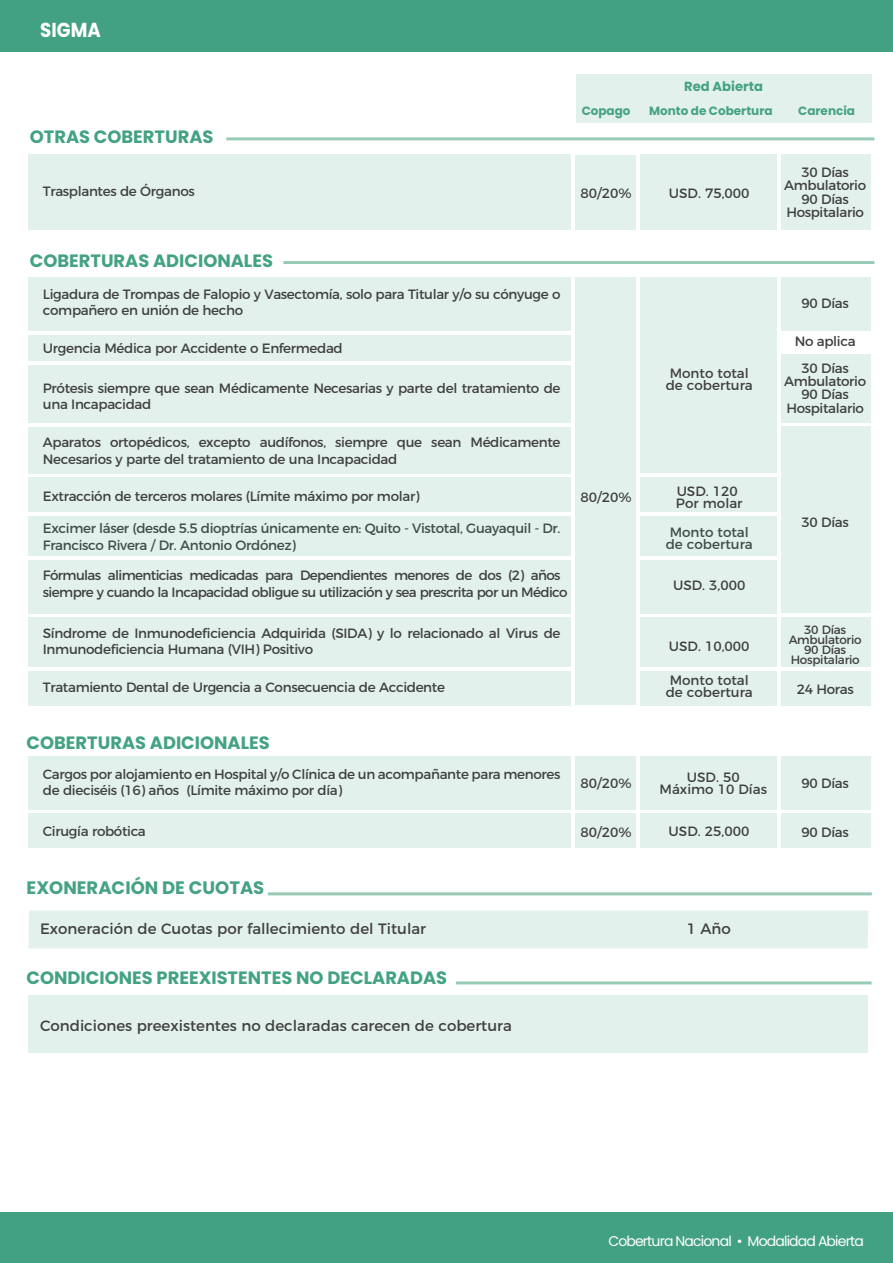
<style>
.page{position:relative;width:893px;height:1263px;background:#fff}
.page>*{position:absolute;margin:0;border:0;box-sizing:border-box;transform-origin:0 0}
.t1{font:700 20.25px "Poppins";color:#fff;scale:.9 1}
.t2{font:700 18px "Poppins";color:#45a283}
.t3{font:700 17.85px "Poppins";color:#44a284}
.t4{font:15px "Montserrat";color:#404041}
.t5{font:15px "Montserrat";color:#414141}
.t6{font:13.95px "Poppins";letter-spacing:-.06em;color:#fff}
.t7{font:13.5px/13.2px "Montserrat";letter-spacing:-.025em;color:#404041}
.t8{font:13.5px/16.2px "Montserrat";letter-spacing:-.045em;color:#404041}
.t9{font:13.5px/12px "Montserrat";color:#404041}
.t10{font:700 13.2px "Poppins";color:#45a284}
.t11{font:12px/10.2px "Montserrat";letter-spacing:-.025em;color:#404041;text-align:center}
.t12{font:700 12px "Poppins";color:#45a284}
</style>
<div class="page">
<div style="left:28px;top:910px;width:840px;height:38px;background:#e3f1ec"></div>
<div style="left:576px;top:74px;width:295px;height:49px;background:#e3f1ec"></div>
<div style="left:640px;top:756px;width:137px;height:53px;background:#e3f1ec"></div>
<div style="left:782px;top:756px;width:89px;height:53px;background:#e3f1ec"></div>
<div style="left:576px;top:756px;width:60px;height:53px;background:#e3f1ec"></div>
<div style="left:28px;top:756px;width:543px;height:53px;background:#e3f1ec"></div>
<hr style="left:268px;top:892px;width:604px;height:3px;background:#7ebda2">
<hr style="left:456px;top:981px;width:415px;height:3px;background:#7fbea3">
<div style="left:28px;top:995px;width:840px;height:58px;background:#e3f1ec"></div>
<div style="left:640px;top:814px;width:137px;height:34px;background:#e3f1ec"></div>
<div style="left:782px;top:814px;width:89px;height:34px;background:#e3f1ec"></div>
<div style="left:576px;top:814px;width:60px;height:34px;background:#e3f1ec"></div>
<div style="left:28px;top:814px;width:543px;height:34px;background:#e3f1ec"></div>
<div style="left:640px;top:671px;width:137px;height:34px;background:#e3f1ec"></div>
<div style="left:640px;top:155px;width:137px;height:75px;background:#e3f1ec"></div>
<div style="left:576px;top:155px;width:60px;height:75px;background:#e3f1ec"></div>
<div style="left:576px;top:277px;width:60px;height:428px;background:#e3f1ec"></div>
<div style="left:781px;top:277px;width:90px;height:54px;background:#e3f1ec"></div>
<div style="left:28px;top:277px;width:543px;height:54px;background:#e3f1ec"></div>
<div style="left:28px;top:335px;width:543px;height:26px;background:#e3f1ec"></div>
<div style="left:781px;top:155px;width:90px;height:75px;background:#e3f1ec"></div>
<div style="left:28px;top:155px;width:543px;height:75px;background:#e3f1ec"></div>
<hr style="left:283px;top:261px;width:591px;height:3px;background:#7fbea3">
<div style="left:640px;top:560px;width:137px;height:53px;background:#e3f1ec"></div>
<div style="left:782px;top:427px;width:89px;height:186px;background:#e3f1ec"></div>
<div style="left:28px;top:560px;width:543px;height:53px;background:#e3f1ec"></div>
<div style="left:28px;top:617px;width:543px;height:50px;background:#e3f1ec"></div>
<div style="left:640px;top:617px;width:137px;height:50px;background:#e3f1ec"></div>
<div style="left:782px;top:617px;width:89px;height:50px;background:#e3f1ec"></div>
<div style="left:640px;top:277px;width:137px;height:196px;background:#e3f1ec"></div>
<div style="left:781px;top:354px;width:90px;height:68px;background:#e3f1ec"></div>
<div style="left:28px;top:365px;width:543px;height:57px;background:#e3f1ec"></div>
<div style="left:28px;top:427px;width:543px;height:46px;background:#e3f1ec"></div>
<hr style="left:226px;top:137px;width:648px;height:3px;background:#7fbea3">
<div style="left:640px;top:478px;width:137px;height:34px;background:#e3f1ec"></div>
<div style="left:28px;top:478px;width:543px;height:34px;background:#e3f1ec"></div>
<div style="left:28px;top:516px;width:543px;height:40px;background:#e3f1ec"></div>
<div style="left:640px;top:516px;width:137px;height:40px;background:#e3f1ec"></div>
<div style="left:782px;top:671px;width:89px;height:34px;background:#e3f1ec"></div>
<div style="left:28px;top:671px;width:543px;height:34px;background:#e3f1ec"></div>
<div style="left:0;top:0;width:893px;height:51px;background:#43a183"></div>
<div style="left:0;top:1213px;width:893px;height:50px;background:#43a183"></div>
<h1 class="t1" style="left:40px;top:18px;width:69px">SIGMA</h1>
<h3 class="t3" style="left:30px;top:126px;width:185px">OTRAS COBERTURAS</h3>
<p class="t10" style="left:684px;top:79px;width:80px">Red Abierta</p>
<p class="t12" style="left:582px;top:104px;width:50px">Copago</p>
<p class="t12" style="left:649px;top:104px;width:125px">Monto de Cobertura</p>
<p class="t12" style="left:798px;top:104px;width:58px">Carencia</p>
<p class="t7" style="left:43px;top:184px;width:153px">Trasplantes de Órganos</p>
<p class="t7" style="left:581px;top:186px;width:52px">80/20%</p>
<p class="t7" style="left:669px;top:186px;width:82px">USD. 75,000</p>
<h3 class="t3" style="left:30px;top:250px;width:245px">COBERTURAS ADICIONALES</h3>
<p class="t7" style="left:43px;top:285px;width:519px;line-height:16.2px">Ligadura de Trompas de Falopio y Vasectomía, solo para Titular y/o su cónyuge o compañero en unión de hecho</p>
<p class="t7" style="left:43px;top:341px;width:301px">Urgencia Médica por Accidente o Enfermedad</p>
<p class="t9" style="left:670px;top:366px;width:81px">Monto total</p>
<p class="t7" style="left:43px;top:381px;width:519px">Prótesis siempre que sean Médicamente Necesarias y parte del tratamiento de</p>
<p class="t9" style="left:666px;top:378px;width:89px">de cobertura</p>
<p class="t7" style="left:43px;top:397px;width:110px">una Incapacidad</p>
<p class="t7" style="left:43px;top:433px;width:519px;line-height:16.2px">Aparatos ortopédicos, excepto audífonos, siempre que sean Médicamente<br>Necesarios y parte del tratamiento de una Incapacidad</p>
<p class="t7" style="left:43px;top:488px;width:378px">Extracción de terceros molares (Límite máximo por molar)</p>
<p class="t7" style="left:581px;top:490px;width:52px">80/20%</p>
<p class="t7" style="left:43px;top:519px;width:519px;line-height:16.2px">Excimer láser (desde 5.5 dioptrías únicamente en: Quito - Vistotal, Guayaquil - Dr.<br>Francisco Rivera / Dr. Antonio Ordónez)</p>
<p class="t8" style="left:43px;top:566px;width:526px">Fórmulas alimenticias medicadas para Dependientes menores de dos (2) años siempre y cuando la Incapacidad obligue su utilización y sea prescrita por un Médico</p>
<p class="t7" style="left:43px;top:624px;width:519px;line-height:16.2px">Síndrome de Inmunodeficiencia Adquirida (SIDA) y lo relacionado al Virus de<br>Inmunodeficiencia Humana (VIH) Positivo</p>
<p class="t9" style="left:676px;top:484px;width:68px">USD. 120<br>Por molar</p>
<p class="t9" style="left:666px;top:525px;width:89px">Monto total de cobertura</p>
<p class="t7" style="left:673px;top:577px;width:74px">USD. 3,000</p>
<p class="t7" style="left:669px;top:639px;width:82px">USD. 10,000</p>
<p class="t7" style="left:784px;top:165px;width:84px;text-align:center">30 Días<br>Ambulatorio<br>90 Días<br>Hospitalario</p>
<p class="t7" style="left:801px;top:295px;width:49px">90 Días</p>
<p class="t7" style="left:795px;top:333px;width:62px">No aplica</p>
<p class="t7" style="left:784px;top:360px;width:84px;text-align:center">30 Días<br>Ambulatorio<br>90 Días<br>Hospitalario</p>
<p class="t7" style="left:801px;top:514px;width:49px">30 Días</p>
<p class="t11" style="left:789px;top:623px;width:74px">30 Días<br>Ambulatorio<br>90 Días<br>Hospitalario</p>
<p class="t9" style="left:666px;top:673px;width:89px">Monto total de cobertura</p>
<p class="t7" style="left:43px;top:680px;width:404px">Tratamiento Dental de Urgencia a Consecuencia de Accidente</p>
<p class="t7" style="left:797px;top:682px;width:59px">24 Horas</p>
<h3 class="t3" style="left:27px;top:732px;width:245px">COBERTURAS ADICIONALES</h3>
<p class="t7" style="left:43px;top:765px;width:519px;line-height:16.2px">Cargos por alojamiento en Hospital y/o Clínica de un acompañante para menores de dieciséis (16) años (Límite máximo por día)</p>
<p class="t7" style="left:802px;top:776px;width:49px">90 Días</p>
<p class="t7" style="left:801px;top:825px;width:49px">90 Días</p>
<p class="t9" style="left:659px;top:770px;width:109px;text-align:center">USD. 50<br>Máximo 10 Días</p>
<p class="t7" style="left:581px;top:776px;width:52px">80/20%</p>
<p class="t7" style="left:43px;top:823px;width:104px">Cirugía robótica</p>
<p class="t7" style="left:581px;top:825px;width:52px">80/20%</p>
<p class="t7" style="left:669px;top:824px;width:82px">USD. 25,000</p>
<h2 class="t2" style="left:27px;top:877px;width:239px">EXONERACIÓN DE CUOTAS</h2>
<p class="t5" style="left:40px;top:917px;width:388px">Exoneración de Cuotas por fallecimiento del Titular</p>
<h3 class="t3" style="left:27px;top:967px;width:422px">CONDICIONES PREEXISTENTES NO DECLARADAS</h3>
<p class="t4" style="left:40px;top:1014px;width:473px">Condiciones preexistentes no declaradas carecen de cobertura</p>
<p class="t5" style="left:687px;top:917px;width:46px">1 Año</p>
<p class="t6" style="left:608px;top:1233px;width:257px">Cobertura Nacional • Modalidad Abierta</p>
</div>
